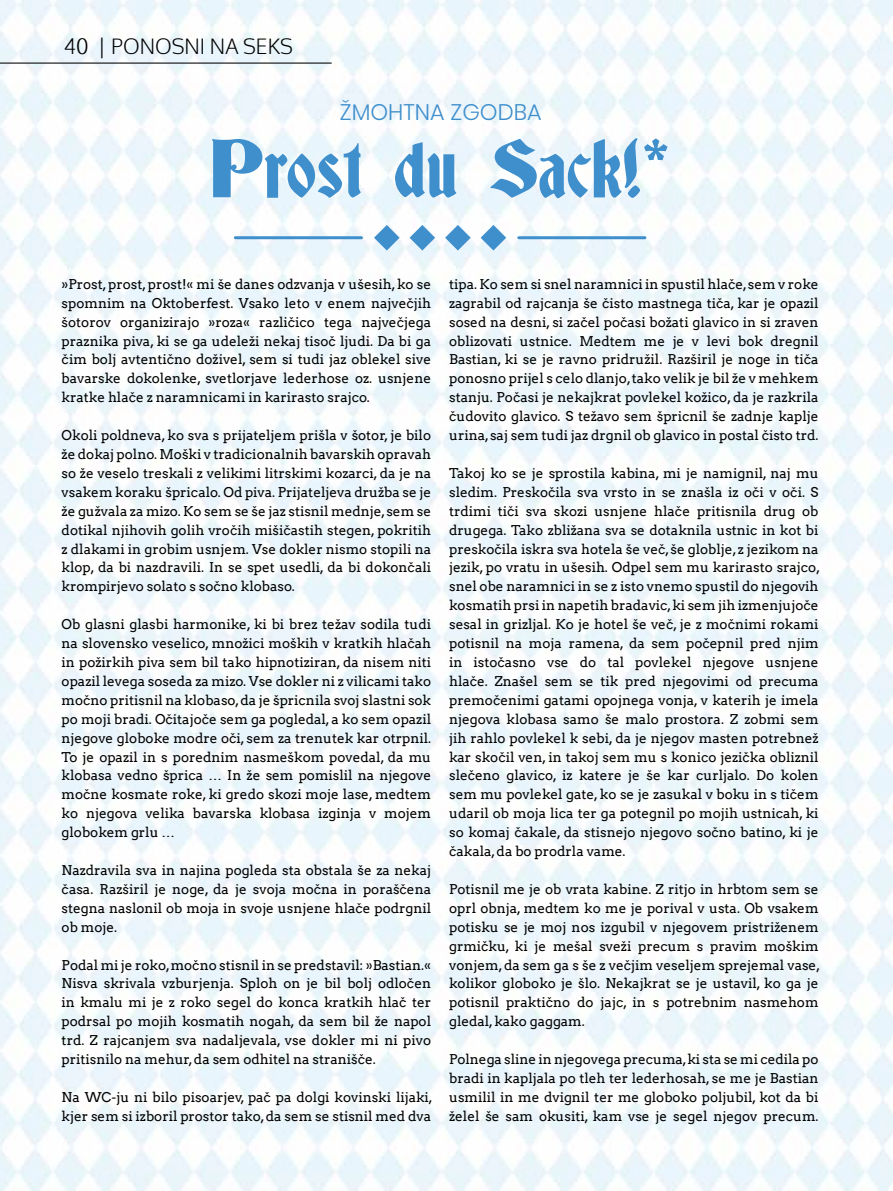
<style>
.page{position:relative;width:893px;height:1191px;background:#fff}
.page>*{position:absolute;margin:0;border:0;box-sizing:border-box;transform-origin:0 0}
.t1{font:75px "Deutsch Gothic";color:#3f8fcd}
.t2{font:300 22.5px "Poppins";color:#3f8fcd}
.t3{font:300 21px "Oxygen";color:#000}
.t4{font:13.5px/18.9px "Arvo";color:#000;text-align:justify}
</style>
<div class="page">
<img style="left:0;top:0;width:893px;height:1191px">
<hr style="left:0;top:63px;width:332px;height:1px;background:#000">
<svg style="left:481px;top:225px;width:25px;height:25px"></svg>
<svg style="left:445px;top:225px;width:26px;height:25px"></svg>
<svg style="left:410px;top:225px;width:25px;height:25px"></svg>
<svg style="left:374px;top:225px;width:26px;height:25px"></svg>
<hr style="left:235px;top:236px;width:126px;height:3px;background:#3f8fcd">
<hr style="left:519px;top:236px;width:126px;height:3px;background:#3f8fcd">
<h3 class="t3" style="left:64px;top:34px;width:231px">40 | PONOSNI NA SEKS</h3>
<h2 class="t2" style="left:340px;top:99px;width:203px">ŽMOHTNA ZGODBA</h2>
<h1 class="t1" style="left:212px;top:134px;width:460px">Prost du Sack!*</h1>
<p class="t4" style="left:62px;top:274px;width:371px">»Prost, prost, prost!« mi še danes odzvanja v ušesih, ko se spomnim na Oktoberfest. Vsako leto v enem največjih šotorov organizirajo »roza« različico tega največjega praznika piva, ki se ga udeleži nekaj tisoč ljudi. Da bi ga čim bolj avtentično doživel, sem si tudi jaz oblekel sive bavarske dokolenke, svetlorjave lederhose oz. usnjene kratke hlače z naramnicami in karirasto srajco.</p>
<p class="t4" style="left:62px;top:426px;width:371px">Okoli poldneva, ko sva s prijateljem prišla v šotor, je bilo že dokaj polno. Moški v tradicionalnih bavarskih opravah so že veselo treskali z velikimi litrskimi kozarci, da je na vsakem koraku špricalo. Od piva. Prijateljeva družba se je že gužvala za mizo. Ko sem se še jaz stisnil mednje, sem se dotikal njihovih golih vročih mišičastih stegen, pokritih z dlakami in grobim usnjem. Vse dokler nismo stopili na klop, da bi nazdravili. In se spet usedli, da bi dokončali krompirjevo solato s sočno klobaso.</p>
<p class="t4" style="left:62px;top:615px;width:371px">Ob glasni glasbi harmonike, ki bi brez težav sodila tudi na slovensko veselico, množici moških v kratkih hlačah in požirkih piva sem bil tako hipnotiziran, da nisem niti opazil levega soseda za mizo. Vse dokler ni z vilicami tako močno pritisnil na klobaso, da je špricnila svoj slastni sok po moji bradi. Očitajoče sem ga pogledal, a ko sem opazil njegove globoke modre oči, sem za trenutek kar otrpnil.<br>To je opazil in s porednim nasmeškom povedal, da mu klobasa vedno šprica … In že sem pomislil na njegove močne kosmate roke, ki gredo skozi moje lase, medtem ko njegova velika bavarska klobasa izginja v mojem globokem grlu …</p>
<p class="t4" style="left:62px;top:860px;width:371px">Nazdravila sva in najina pogleda sta obstala še za nekaj časa. Razširil je noge, da je svoja močna in poraščena stegna naslonil ob moja in svoje usnjene hlače podrgnil ob moje.</p>
<p class="t4" style="left:62px;top:955px;width:371px">Podal mi je roko, močno stisnil in se predstavil: »Bastian.« Nisva skrivala vzburjenja. Sploh on je bil bolj odločen in kmalu mi je z roko segel do konca kratkih hlač ter podrsal po mojih kosmatih nogah, da sem bil že napol trd. Z rajcanjem sva nadaljevala, vse dokler mi ni pivo pritisnilo na mehur, da sem odhitel na stranišče.</p>
<p class="t4" style="left:62px;top:1087px;width:372px">Na WC-ju ni bilo pisoarjev, pač pa dolgi kovinski lijaki, kjer sem si izboril prostor tako, da sem se stisnil med dva</p>
<p class="t4" style="left:449px;top:274px;width:371px">tipa. Ko sem si snel naramnici in spustil hlače, sem v roke zagrabil od rajcanja še čisto mastnega tiča, kar je opazil sosed na desni, si začel počasi božati glavico in si zraven oblizovati ustnice. Medtem me je v levi bok dregnil Bastian, ki se je ravno pridružil. Razširil je noge in tiča ponosno prijel s celo dlanjo, tako velik je bil že v mehkem stanju. Počasi je nekajkrat povlekel kožico, da je razkrila čudovito glavico. S težavo sem špricnil še zadnje kaplje urina, saj sem tudi jaz drgnil ob glavico in postal čisto trd.</p>
<p class="t4" style="left:449px;top:463px;width:372px">Takoj ko se je sprostila kabina, mi je namignil, naj mu sledim. Preskočila sva vrsto in se znašla iz oči v oči. S trdimi tiči sva skozi usnjene hlače pritisnila drug ob drugega. Tako zbližana sva se dotaknila ustnic in kot bi preskočila iskra sva hotela še več, še globlje, z jezikom na jezik, po vratu in ušesih. Odpel sem mu karirasto srajco, snel obe naramnici in se z isto vnemo spustil do njegovih kosmatih prsi in napetih bradavic, ki sem jih izmenjujoče sesal in grizljal. Ko je hotel še več, je z močnimi rokami potisnil na moja ramena, da sem počepnil pred njim in istočasno vse do tal povlekel njegove usnjene hlače. Znašel sem se tik pred njegovimi od precuma premočenimi gatami opojnega vonja, v katerih je imela njegova klobasa samo še malo prostora. Z zobmi sem jih rahlo povlekel k sebi, da je njegov masten potrebnež kar skočil ven, in takoj sem mu s konico jezička obliznil slečeno glavico, iz katere je še kar curljalo. Do kolen sem mu povlekel gate, ko se je zasukal v boku in s tičem udaril ob moja lica ter ga potegnil po mojih ustnicah, ki so komaj čakale, da stisnejo njegovo sočno batino, ki je čakala, da bo prodrla vame.</p>
<p class="t4" style="left:449px;top:879px;width:372px">Potisnil me je ob vrata kabine. Z ritjo in hrbtom sem se oprl obnja, medtem ko me je porival v usta. Ob vsakem potisku se je moj nos izgubil v njegovem pristriženem grmičku, ki je mešal sveži precum s pravim moškim vonjem, da sem ga s še z večjim veseljem sprejemal vase, kolikor globoko je šlo. Nekajkrat se je ustavil, ko ga je potisnil praktično do jajc, in s potrebnim nasmehom gledal, kako gaggam.</p>
<p class="t4" style="left:449px;top:1049px;width:371px">Polnega sline in njegovega precuma,ki sta se mi cedila po bradi in kapljala po tleh ter lederhosah, se me je Bastian usmilil in me dvignil ter me globoko poljubil, kot da bi želel še sam okusiti, kam vse je segel njegov precum.</p>
</div>
